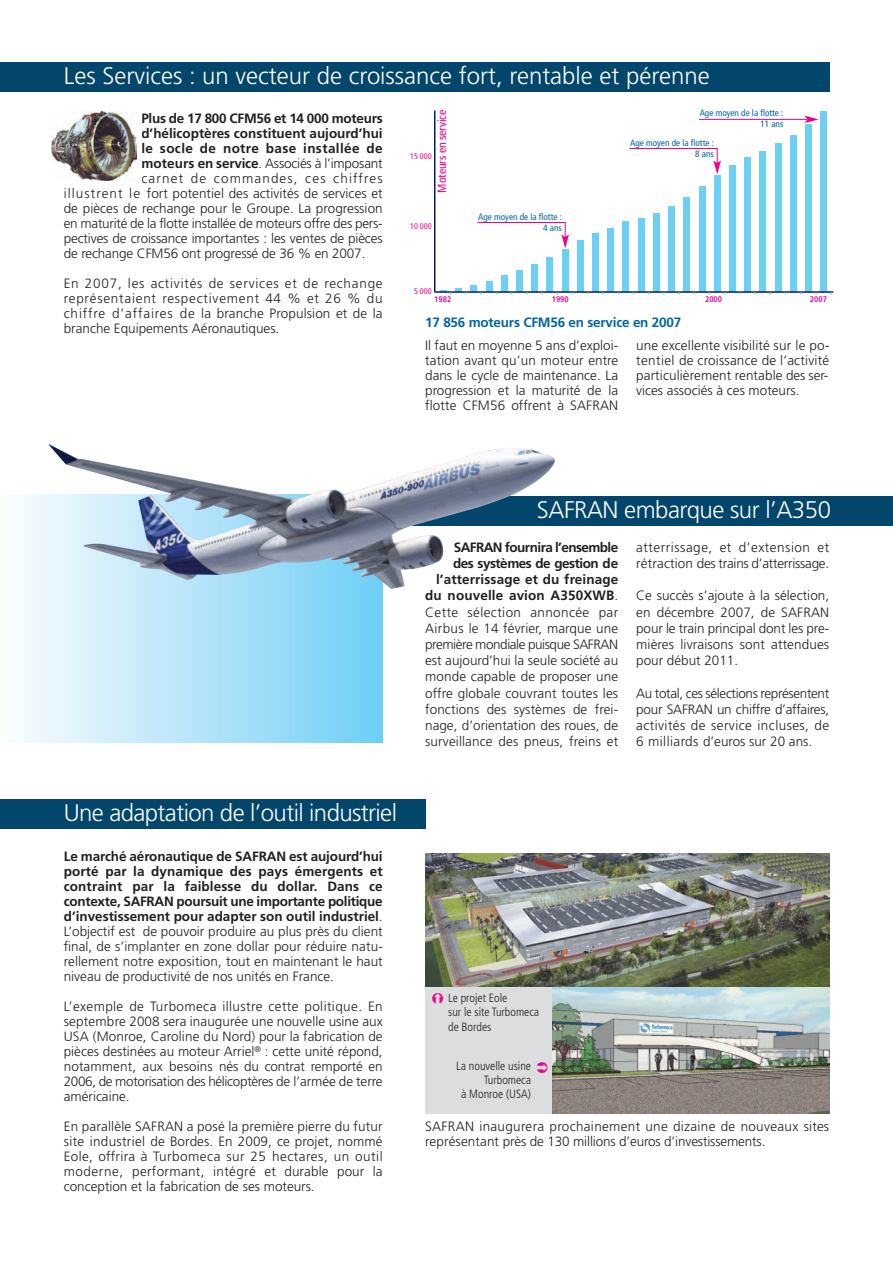
<style>
.page{position:relative;width:893px;height:1263px;background:#fff}
.page>*{position:absolute;margin:0;border:0;box-sizing:border-box;transform-origin:0 0}
.t1{font:300 24px "Frutiger";color:#fff}
.t2{font:300 24px "Frutiger";letter-spacing:-.02em;color:#fff}
.t3{font:300 13.5px/15px "Frutiger";color:#231f20;text-align:justify}
.t4{font:700 13.5px/15px "Frutiger";color:#231f20;text-align:justify}
.t5{font:300 13.5px "Frutiger";letter-spacing:-.02em;color:#231f20}
.t6{font:700 13.5px "Frutiger";letter-spacing:-.015em;color:#0065a4}
.t7{font:700 13.5px "Frutiger";letter-spacing:-.02em;color:#231f20}
.t8{font:700 13.5px "Frutiger";letter-spacing:.03em;color:#231f20}
.t9{font:300 13.5px "Frutiger";letter-spacing:.085em;color:#231f20}
.t10{font:300 condensed 12px/14.4px "Frutiger";color:#231f20}
.t11{font:condensed 12px "Frutiger";letter-spacing:-.015em;color:#ed028c}
.t12{font:condensed 9.15px/11.1px "Frutiger";color:#0065a4;text-align:right}
.t13{font:700 condensed 8.25px "Frutiger";color:#ed028c}
.t14{font:condensed 8.25px "Frutiger";color:#ed028c}
.s1{font-weight:700}
.s2{font-weight:300}
</style>
<div class="page">
<div style="left:425px;top:986px;width:128px;height:127px;background:#dcdddf"></div>
<div style="left:383px;top:496px;width:510px;height:30px;background:#02466c"></div>
<div style="left:470px;top:285px;width:7px;height:7px;background:#6bcff6"></div>
<div style="left:486px;top:281px;width:6px;height:11px;background:#6bcff6"></div>
<div style="left:501px;top:275px;width:7px;height:17px;background:#6bcff6"></div>
<div style="left:516px;top:270px;width:7px;height:22px;background:#6bcff6"></div>
<div style="left:531px;top:264px;width:7px;height:28px;background:#6bcff6"></div>
<div style="left:546px;top:257px;width:7px;height:35px;background:#6bcff6"></div>
<div style="left:562px;top:249px;width:6px;height:43px;background:#6bcff6"></div>
<div style="left:577px;top:240px;width:7px;height:52px;background:#6bcff6"></div>
<div style="left:592px;top:233px;width:7px;height:59px;background:#6bcff6"></div>
<div style="left:607px;top:228px;width:7px;height:64px;background:#6bcff6"></div>
<div style="left:623px;top:221px;width:6px;height:71px;background:#6bcff6"></div>
<div style="left:638px;top:218px;width:6px;height:74px;background:#6bcff6"></div>
<div style="left:653px;top:213px;width:7px;height:79px;background:#6bcff6"></div>
<div style="left:668px;top:206px;width:7px;height:86px;background:#6bcff6"></div>
<div style="left:683px;top:197px;width:7px;height:95px;background:#6bcff6"></div>
<div style="left:699px;top:186px;width:6px;height:106px;background:#6bcff6"></div>
<div style="left:714px;top:175px;width:7px;height:117px;background:#6bcff6"></div>
<div style="left:729px;top:165px;width:7px;height:127px;background:#6bcff6"></div>
<div style="left:744px;top:158px;width:7px;height:134px;background:#6bcff6"></div>
<div style="left:759px;top:151px;width:7px;height:141px;background:#6bcff6"></div>
<div style="left:775px;top:143px;width:6px;height:149px;background:#6bcff6"></div>
<div style="left:790px;top:136px;width:7px;height:156px;background:#6bcff6"></div>
<div style="left:805px;top:125px;width:7px;height:167px;background:#6bcff6"></div>
<div style="left:820px;top:111px;width:7px;height:181px;background:#6bcff6"></div>
<hr style="left:435px;top:291px;width:398px;height:2px;background:#002056">
<hr style="left:434px;top:111px;width:1px;height:181px;background:#002056">
<svg style="left:440px;top:288px;width:27px;height:6px"></svg>
<img style="left:553px;top:986px;width:276px;height:128px">
<div style="left:0;top:494px;width:383px;height:248px;background:linear-gradient(to right,#fefdfe,#6fcef5)"></div>
<img style="left:49px;top:444px;width:506px;height:145px">
<div style="left:0;top:62px;width:829px;height:30px;background:#02466c"></div>
<div style="left:0;top:799px;width:425px;height:30px;background:#02466c"></div>
<hr style="left:699px;top:119px;width:108px;height:1px;background:#ed028c">
<svg style="left:805px;top:116px;width:14px;height:7px"></svg>
<svg style="left:629px;top:148px;width:92px;height:26px"></svg>
<svg style="left:477px;top:222px;width:92px;height:26px"></svg>
<img style="left:425px;top:853px;width:404px;height:133px">
<img style="left:425px;top:986px;width:128px;height:1px">
<img style="left:51px;top:111px;width:85px;height:69px">
<h1 class="t1" style="left:64px;top:66px;width:647px">Les Services : un vecteur de croissance fort, rentable et pérenne</h1>
<p class="t7" style="left:141px;top:113px;width:243px">Plus de 17 800 CFM56 et 14 000 moteurs</p>
<p class="t4" style="left:141px;top:127px;width:243px">d’hélicoptères constituent aujourd’hui</p>
<p class="t8" style="left:141px;top:143px;width:243px">le socle de notre base installée de</p>
<p class="t3" style="left:141px;top:157px;width:243px"><span class="s1">moteurs en service</span>. Associés à l’imposant</p>
<p class="t9" style="left:141px;top:173px;width:243px">carnet de commandes, ces chiffres</p>
<p class="t3" style="left:64px;top:187px;width:320px">illustrent le fort potentiel des activités de services et</p>
<p class="t3" style="left:64px;top:202px;width:320px">de pièces de rechange pour le Groupe. La progression</p>
<p class="t5" style="left:64px;top:218px;width:320px">en maturité de la flotte installée de moteurs offre des pers-</p>
<p class="t3" style="left:64px;top:232px;width:320px">pectives de croissance importantes : les ventes de pièces</p>
<p class="t3" style="left:64px;top:247px;width:303px">de rechange CFM56 ont progressé de 36 % en 2007.</p>
<p class="t3" style="left:64px;top:277px;width:320px">En 2007, les activités de services et de rechange représentaient respectivement 44 % et 26 % du chiffre d’affaires de la branche Propulsion et de la branche Equipements Aéronautiques.</p>
<p class="t11" style="left:437px;top:193px;width:84px;rotate:-90deg">Moteurs en service</p>
<p class="t14" style="left:410px;top:152px;width:23px">15 000</p>
<p class="t14" style="left:410px;top:223px;width:23px">10 000</p>
<p class="t12" style="left:478px;top:211px;width:85px">Age moyen de la flotte :<br>4 ans</p>
<p class="t12" style="left:700px;top:108px;width:85px">Age moyen de la flotte :<br>11 ans</p>
<p class="t12" style="left:630px;top:137px;width:85px">Age moyen de la flotte :<br>8 ans</p>
<p class="t14" style="left:414px;top:288px;width:19px">5 000</p>
<p class="t13" style="left:434px;top:296px;width:19px">1982</p>
<p class="t13" style="left:552px;top:296px;width:19px">1990</p>
<p class="t13" style="left:705px;top:296px;width:19px">2000</p>
<p class="t13" style="left:810px;top:296px;width:19px">2007</p>
<p class="t6" style="left:425px;top:316px;width:258px">17 856 moteurs CFM56 en service en 2007</p>
<p class="t3" style="left:425px;top:339px;width:194px">Il faut en moyenne 5 ans d’exploi&shy;tation avant qu’un moteur entre dans le cycle de maintenance. La progression et la maturité de la flotte CFM56 offrent à SAFRAN</p>
<p class="t3" style="left:636px;top:339px;width:195px">une excellente visibilité sur le po&shy;tentiel de croissance de l’activité particulièrement rentable des ser&shy;vices associés à ces moteurs.</p>
<h1 class="t2" style="left:64px;top:803px;width:335px">Une adaptation de l’outil industriel</h1>
<p class="t4" style="left:64px;top:849px;width:321px">Le marché aéronautique de SAFRAN est aujourd’hui porté par la dynamique des pays émergents et contraint par la faiblesse du dollar. Dans ce contexte, SAFRAN poursuit une importante politique d’investissement pour adapter son outil industriel<span class="s2">.<br>L’objectif est de pouvoir produire au plus près du client final, de s’implanter en zone dollar pour réduire natu&shy;rellement notre exposition, tout en maintenant le haut niveau de productivité de nos unités en France.</span></p>
<p class="t3" style="left:64px;top:999px;width:320px">L’exemple de Turbomeca illustre cette politique. En septembre 2008 sera inaugurée une nouvelle usine aux USA (Monroe, Caroline du Nord) pour la fabrication de pièces destinées au moteur Arriel<sup>®</sup> : cette unité répond, notamment, aux besoins nés du contrat remporté en 2006, de motorisation des hélicoptères de l’armée de terre américaine.</p>
<p class="t3" style="left:64px;top:1119px;width:320px">En parallèle SAFRAN a posé la première pierre du futur site industriel de Bordes. En 2009, ce projet, nommé Eole, offrira à Turbomeca sur 25 hectares, un outil moderne, performant, intégré et durable pour la conception et la fabrication de ses moteurs.</p>
<h1 class="t2" style="left:537px;top:500px;width:296px">SAFRAN embarque sur l’A350</h1>
<p class="t3" style="left:425px;top:540px;width:194px;line-height:16.2px;text-align:right"><span class="s1">SAFRAN fournira l’ensemble<br>des systèmes de gestion de l’atterrissage et du freinage du nouvelle avion A350XWB</span>.<br>Cette sélection annoncée par<br>Airbus le 14 février, marque une première mondiale puisque SAFRAN est aujourd’hui la seule société au monde capable de proposer une offre globale couvrant toutes les fonctions des systèmes de frei&shy;nage, d’orientation des roues, de surveillance des pneus, freins et</p>
<p class="t3" style="left:636px;top:540px;width:194px;line-height:16.2px">atterrissage, et d’extension et rétraction des trains d’atterrissage.</p>
<p class="t3" style="left:636px;top:589px;width:194px;line-height:16.2px">Ce succès s’ajoute à la sélection, en décembre 2007, de SAFRAN pour le train principal dont les pre&shy;mières livraisons sont attendues pour début 2011.</p>
<p class="t3" style="left:636px;top:686px;width:194px;line-height:16.2px">Au total, ces sélections représentent pour SAFRAN un chiffre d’affaires, activités de service incluses, de 6 milliards d’euros sur 20 ans.</p>
<p class="t10" style="left:448px;top:991px;width:92px">Le projet Eole<br>sur le site Turbomeca de Bordes</p>
<p class="t10" style="left:456px;top:1059px;width:77px;text-align:right">La nouvelle usine<br>Turbomeca<br>à Monroe (USA)</p>
<p class="t3" style="left:425px;top:1119px;width:405px">SAFRAN inaugurera prochainement une dizaine de nouveaux sites représentant près de 130 millions d’euros d’investissements.</p>
</div>
